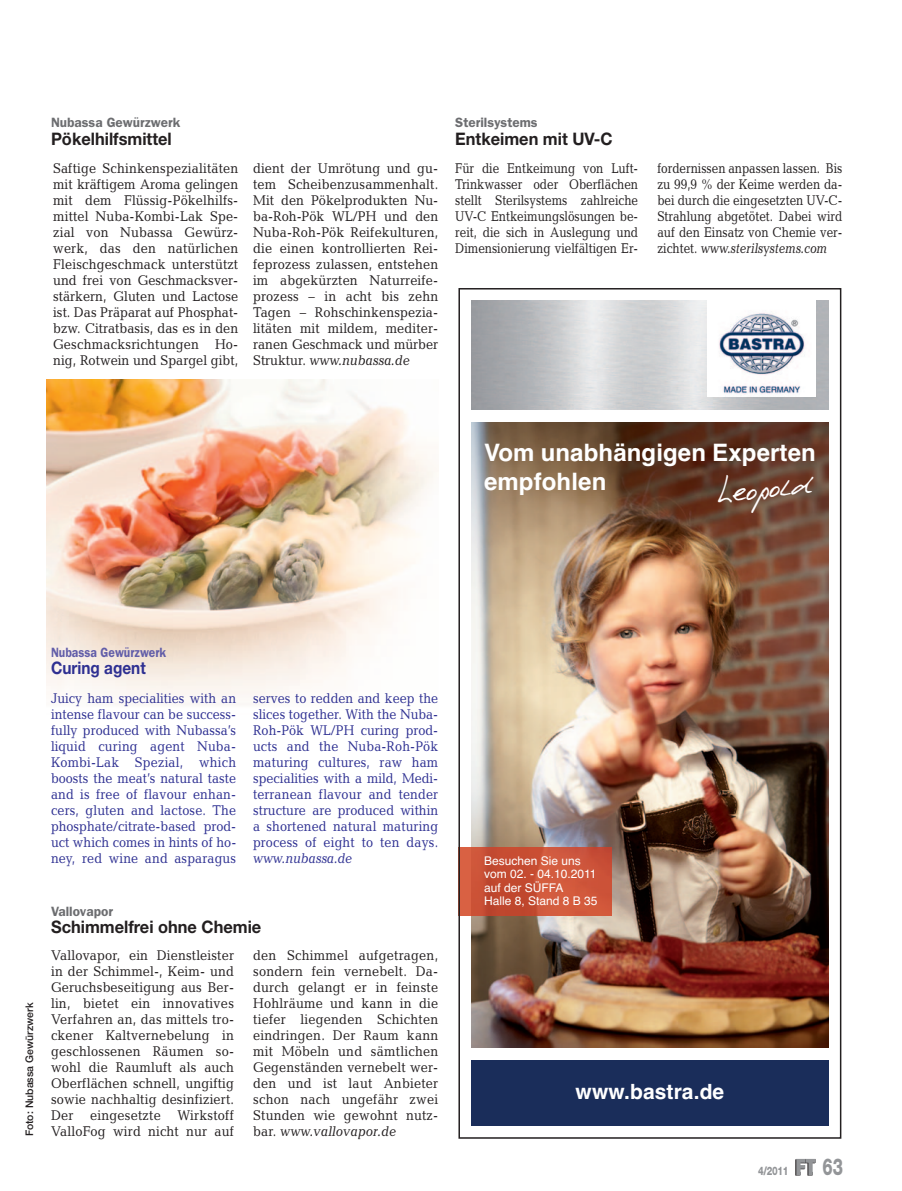
<style>
.page{position:relative;width:902px;height:1191px;background:#fff}
.page>*{position:absolute;margin:0;border:0;box-sizing:border-box;transform-origin:0 0}
.t1{font:37.5px "Phont Phreak's Handwriting";color:#fff}
.t2{font:700 24px/29px "Helvetica";letter-spacing:.005em;color:#fff}
.t3{font:800 23.25px "Helvetica Neue";color:#939598;scale:.7 1}
.t4{font:700 21px "Helvetica";letter-spacing:.005em;color:#fff}
.t5{font:700 17.25px "Helvetica Neue";color:#231f20;scale:.95 1}
.t6{font:700 17.25px "Helvetica Neue";color:#2e3092;scale:.89 1}
.t7{font:14.25px/16px "Candida";color:#231f20;text-align:justify;scale:.9 1}
.t8{font:14.25px/16px "Candida";letter-spacing:.01em;color:#2e3092;text-align:justify;scale:.89 1}
.t9{font:14.25px/16px "Candida";color:#231f20;text-align:justify;scale:.83 1}
.t10{font:italic 14.25px "Candida";color:#2e3092;scale:.89 1}
.t11{font:600 13.5px "Franklin Gothic";color:#6c6d70}
.t12{font:600 13.5px "Franklin Gothic";color:#625ea9;scale:.89 1}
.t13{font:12px/13.5px "Helvetica";color:#fff}
.t14{font:800 11.7px "Helvetica Neue";color:#939598;scale:.77 1}
.t15{font:500 10.5px "Helvetica Neue";color:#231f20}
.s1{font-style:italic}
</style>
<div class="page">
<img style="left:47px;top:380px;width:391px;height:318px">
<svg style="left:795px;top:1158px;width:20px;height:17px"></svg>
<img style="left:718px;top:310px;width:93px;height:86px">
<img style="left:471px;top:422px;width:357px;height:625px">
<div style="left:471px;top:1060px;width:357px;height:66px;background:#1a2d5a"></div>
<div style="left:458px;top:847px;width:13px;height:68px;background:#d96143"></div>
<img style="left:471px;top:847px;width:140px;height:68px">
<div style="left:458px;top:288px;width:383px;height:850px;border:2px solid #231f20"></div>
<p class="t11" style="left:51px;top:118px;width:131px">Nubassa Gewürzwerk</p>
<p class="t5" style="left:51px;top:132px;width:128px">Pökelhilfsmittel</p>
<p class="t7" style="left:53px;top:161px;width:207px">Saftige Schinkenspezialitäten mit kräftigem Aroma gelingen mit dem Flüssig-Pökelhilfs - mittel Nuba-Kombi-Lak Spe - zial von Nubassa Gewürz&shy;werk, das den natürlichen Fleischgeschmack unterstützt und frei von Geschmacksver&shy;stärkern, Gluten und Lactose ist. Das Präparat auf Phosphat&shy;bzw. Citratbasis, das es in den Geschmacksrichtungen Ho&shy;nig, Rotwein und Spargel gibt,</p>
<p class="t7" style="left:253px;top:161px;width:207px">dient der Umrötung und gu - tem Scheibenzusammenhalt.<br>Mit den Pökelprodukten Nu&shy;ba-Roh-Pök WL/PH und den Nuba-Roh-Pök Reifekulturen, die einen kontrollierten Rei - feprozess zulassen, entstehen im abgekürzten Naturreife - prozess – in acht bis zehn Tagen – Rohschinkenspezia&shy;litäten mit mildem, mediter - ranen Geschmack und mürber Struktur. <span class="s1">www.nubassa.de</span></p>
<p class="t11" style="left:455px;top:118px;width:84px">Sterilsystems</p>
<p class="t5" style="left:455px;top:132px;width:167px">Entkeimen mit UV-C</p>
<p class="t9" style="left:455px;top:161px;width:222px">Für die Entkeimung von Luft-Trinkwasser oder Oberflächen stellt Sterilsystems zahlreiche UV-C Entkeimungslösungen be&shy;reit, die sich in Auslegung und Dimensionierung vielfältigen Er-</p>
<p class="t9" style="left:657px;top:161px;width:224px">fordernissen anpassen lassen. Bis zu 99,9 % der Keime werden da&shy;bei durch die eingesetzten UV-C-Strahlung abgetötet. Dabei wird auf den Einsatz von Chemie ver&shy;zichtet. <span class="s1">www.sterilsystems.com</span></p>
<h2 class="t2" style="left:484px;top:441px;width:333px">Vom unabhängigen Experten empfohlen</h2>
<h1 class="t1" style="left:713px;top:469px;width:97px;rotate:-7deg">Leopold</h1>
<p class="t15" style="left:26px;top:1136px;width:135px;rotate:-90deg">Foto: Nubassa Gewürzwerk</p>
<p class="t12" style="left:51px;top:648px;width:131px">Nubassa Gewürzwerk</p>
<p class="t6" style="left:51px;top:662px;width:108px">Curing agent</p>
<p class="t8" style="left:51px;top:691px;width:209px">Juicy ham specialities with an intense flavour can be success - fully produced with Nubassa’s liquid curing agent Nuba-Kombi-Lak Spezial, which boosts the meat’s natural taste and is free of flavour enhan&shy;cers, gluten and lactose. The phosphate/citrate-based prod - uct which comes in hints of ho&shy;ney, red wine and asparagus</p>
<p class="t8" style="left:253px;top:691px;width:209px">serves to redden and keep the slices together. With the Nuba-Roh-Pök WL/PH curing prod - ucts and the Nuba-Roh-Pök maturing cultures, raw ham specialities with a mild, Medi&shy;terranean flavour and tender structure are produced within a shortened natural maturing process of eight to ten days.</p>
<p class="t10" style="left:253px;top:853px;width:113px">www.nubassa.de</p>
<p class="t11" style="left:51px;top:906px;width:63px">Vallovapor</p>
<p class="t5" style="left:51px;top:920px;width:223px">Schimmelfrei ohne Chemie</p>
<p class="t7" style="left:253px;top:948px;width:207px">den Schimmel aufgetragen, sondern fein vernebelt. Da&shy;durch gelangt er in feinste Hohlräume und kann in die tiefer liegenden Schichten eindringen. Der Raum kann mit Möbeln und sämtlichen Gegenständen vernebelt wer&shy;den und ist laut Anbieter schon nach ungefähr zwei Stunden wie gewohnt nutz&shy;bar. <span class="s1">www.vallovapor.de</span></p>
<p class="t7" style="left:51px;top:948px;width:205px">Vallovapor, ein Dienstleister in der Schimmel-, Keim- und Geruchsbeseitigung aus Ber&shy;lin, bietet ein innovatives Verfahren an, das mittels tro - ckener Kaltvernebelung in ge schlossenen Räumen so&shy;wohl die Raumluft als auch Oberflächen schnell, ungiftig sowie nachhaltig desinfiziert.<br>Der eingesetzte Wirkstoff ValloFog wird nicht nur auf</p>
<p class="t13" style="left:484px;top:854px;width:115px">Besuchen Sie uns vom 02. - 04.10.2011 auf der SÜFFA<br>Halle 8, Stand 8 B 35</p>
<h3 class="t4" style="left:575px;top:1084px;width:150px">www.bastra.de</h3>
<p class="t14" style="left:758px;top:1166px;width:41px">4/2011</p>
<h3 class="t3" style="left:822px;top:1158px;width:31px">63</h3>
</div>
